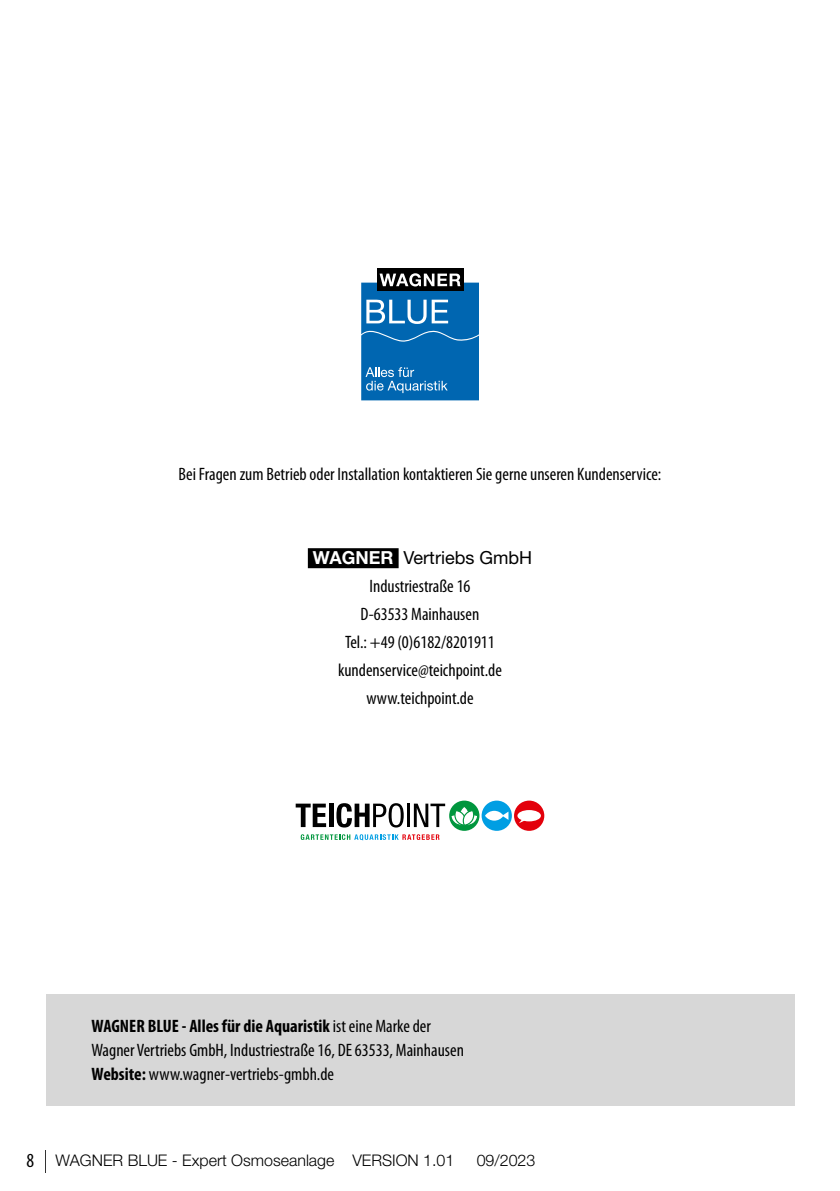
<style>
.page{position:relative;width:840px;height:1191px;background:#fff}
.page>*{position:absolute;margin:0;border:0;box-sizing:border-box;transform-origin:0 0}
.t1{font:condensed 18px/28px "Myriad Pro";color:#000}
.t2{font:18px "Helvetica Neue";color:#000}
.t3{font:300 16px "Helvetica Neue";color:#000}
.s1{font-weight:700;color:#fff}
.s2{font-weight:700}
.s3{font-family:"Myriad Pro";font-weight:400;font-stretch:condensed;font-size:20px}
</style>
<div class="page">
<svg style="left:45px;top:1150px;width:1px;height:23px"></svg>
<div style="left:46px;top:994px;width:748px;height:111px;background:#d7d7d7"></div>
<div style="left:308px;top:548px;width:90px;height:20px;background:#000"></div>
<div style="left:376px;top:268px;width:87px;height:22px;background:#000"></div>
<svg style="left:361px;top:273px;width:117px;height:127px;background:#2474af"></svg>
<svg style="left:295px;top:803px;width:31px;height:24px"></svg>
<div style="left:328px;top:803px;width:5px;height:24px;background:#000"></div>
<svg style="left:336px;top:803px;width:67px;height:24px"></svg>
<hr style="left:407px;top:803px;width:3px;height:24px;background:#000">
<svg style="left:300px;top:834px;width:139px;height:6px"></svg>
<svg style="left:449px;top:800px;width:30px;height:31px"></svg>
<svg style="left:513px;top:800px;width:31px;height:31px"></svg>
<div style="left:517px;top:810px;width:23px;height:11px;background:#fff;border-radius:50%"></div>
<svg style="left:518px;top:819px;width:10px;height:4px"></svg>
<svg style="left:481px;top:800px;width:30px;height:31px"></svg>
<svg style="left:413px;top:803px;width:95px;height:24px"></svg>
<p class="t1" style="left:178px;top:460px;width:484px">Bei Fragen zum Betrieb oder Installation kontaktieren Sie gerne unseren Kundenservice:</p>
<p class="t2" style="left:313px;top:547px;width:221px"><span class="s1">WAGNER</span> Vertriebs GmbH</p>
<p class="t1" style="left:338px;top:572px;width:165px;text-align:center">Industriestraße 16<br>D-63533 Mainhausen<br>Tel.: +49 (0)6182/8201911 kundenservice@teichpoint.de www.teichpoint.de</p>
<p class="t1" style="left:91px;top:1014px;width:374px;line-height:24px"><span class="s2">WAGNER BLUE - Alles für die Aquaristik</span> ist eine Marke der<br>Wagner Vertriebs GmbH, Industriestraße 16, DE 63533, Mainhausen<br><span class="s2">Website:</span> www.wagner-vertriebs-gmbh.de</p>
<p class="t3" style="left:27px;top:1150px;width:429px"><span class="s3">8</span> WAGNER BLUE - Expert Osmoseanlage VERSION 1.01</p>
<p class="t3" style="left:476px;top:1150px;width:60px">09/2023</p>
</div>
